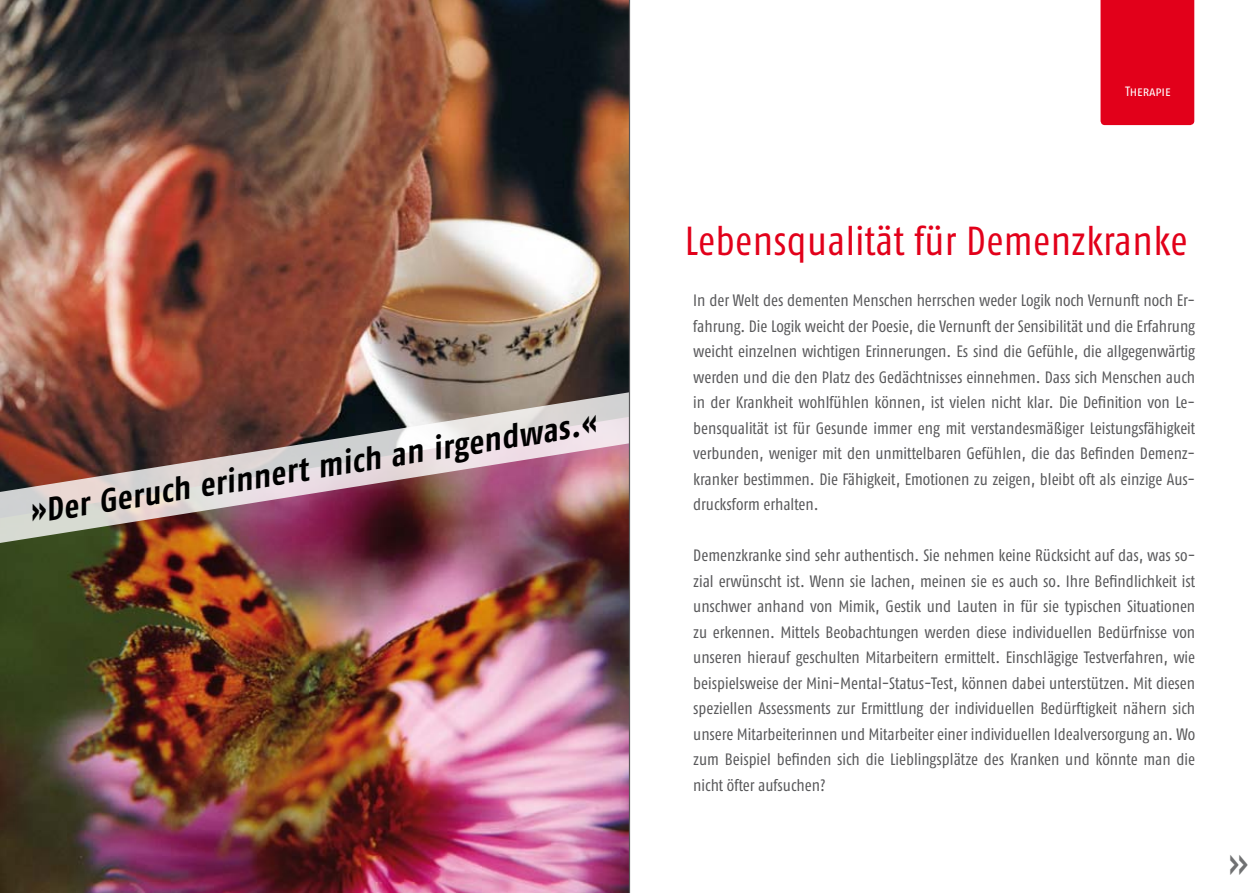
<style>
.page{position:relative;width:1259px;height:893px;background:#fff}
.page>*{position:absolute;margin:0;border:0;box-sizing:border-box;transform-origin:0 0}
.t1{font:45px "Fago Co";color:#707172}
.t2{font:40.5px "Fago Co";letter-spacing:.01em;color:#e2001a}
.t3{font:italic 700 33px "Fago Co";color:#000}
.t4{font:16.5px/25.5px "Fago Co";color:#58585a;text-align:justify}
.t5{font:13.5px "Fago Co Regular Caps";letter-spacing:-.005em;color:#fff}
</style>
<div class="page">
<img style="left:0;top:0;width:629px;height:390px">
<img style="left:0;top:545px;width:629px;height:348px">
<img style="left:0;top:390px;width:631px;height:155px">
<div style="left:1100px;top:0;width:94px;height:125px;background:#e2001a"></div>
<hr style="left:629px;top:0;width:1px;height:893px;background:#58585a">
<h3 class="t3" style="left:27px;top:493px;width:574px;rotate:-9deg">»Der Geruch erinnert mich an irgendwas.«</h3>
<p class="t5" style="left:1125px;top:83px;width:47px">Therapie</p>
<h2 class="t2" style="left:685px;top:218px;width:504px">Lebensqualität für Demenzkranke</h2>
<p class="t4" style="left:693px;top:287px;width:503px">In der Welt des dementen Menschen herrschen weder Logik noch Vernunft noch Er&shy;fahrung. Die Logik weicht der Poesie, die Vernunft der Sensibilität und die Erfahrung weicht einzelnen wichtigen Erinnerungen. Es sind die Gefühle, die allgegenwärtig werden und die den Platz des Gedächtnisses einnehmen. Dass sich Menschen auch in der Krankheit wohlfühlen können, ist vielen nicht klar. Die Definition von Le&shy;bensqualität ist für Gesunde immer eng mit verstandesmäßiger Leistungsfähigkeit verbunden, weniger mit den unmittelbaren Gefühlen, die das Befinden Demenz&shy;kranker bestimmen. Die Fähigkeit, Emotionen zu zeigen, bleibt oft als einzige Aus&shy;drucksform erhalten.</p>
<p class="t4" style="left:693px;top:543px;width:503px">Demenzkranke sind sehr authentisch. Sie nehmen keine Rücksicht auf das, was so&shy;zial erwünscht ist. Wenn sie lachen, meinen sie es auch so. Ihre Befindlichkeit ist unschwer anhand von Mimik, Gestik und Lauten in für sie typischen Situationen zu erkennen. Mittels Beobachtungen werden diese individuellen Bedürfnisse von unseren hierauf geschulten Mitarbeitern ermittelt. Einschlägige Testverfahren, wie beispielsweise der Mini-Mental-Status-Test, können dabei unterstützen. Mit diesen speziellen Assessments zur Ermittlung der individuellen Bedürftigkeit nähern sich unsere Mitarbeiterinnen und Mitarbeiter einer individuellen Idealversorgung an. Wo zum Beispiel befinden sich die Lieblingsplätze des Kranken und könnte man die nicht öfter aufsuchen?</p>
<h1 class="t1" style="left:1228px;top:839px;width:23px">»</h1>
</div>
